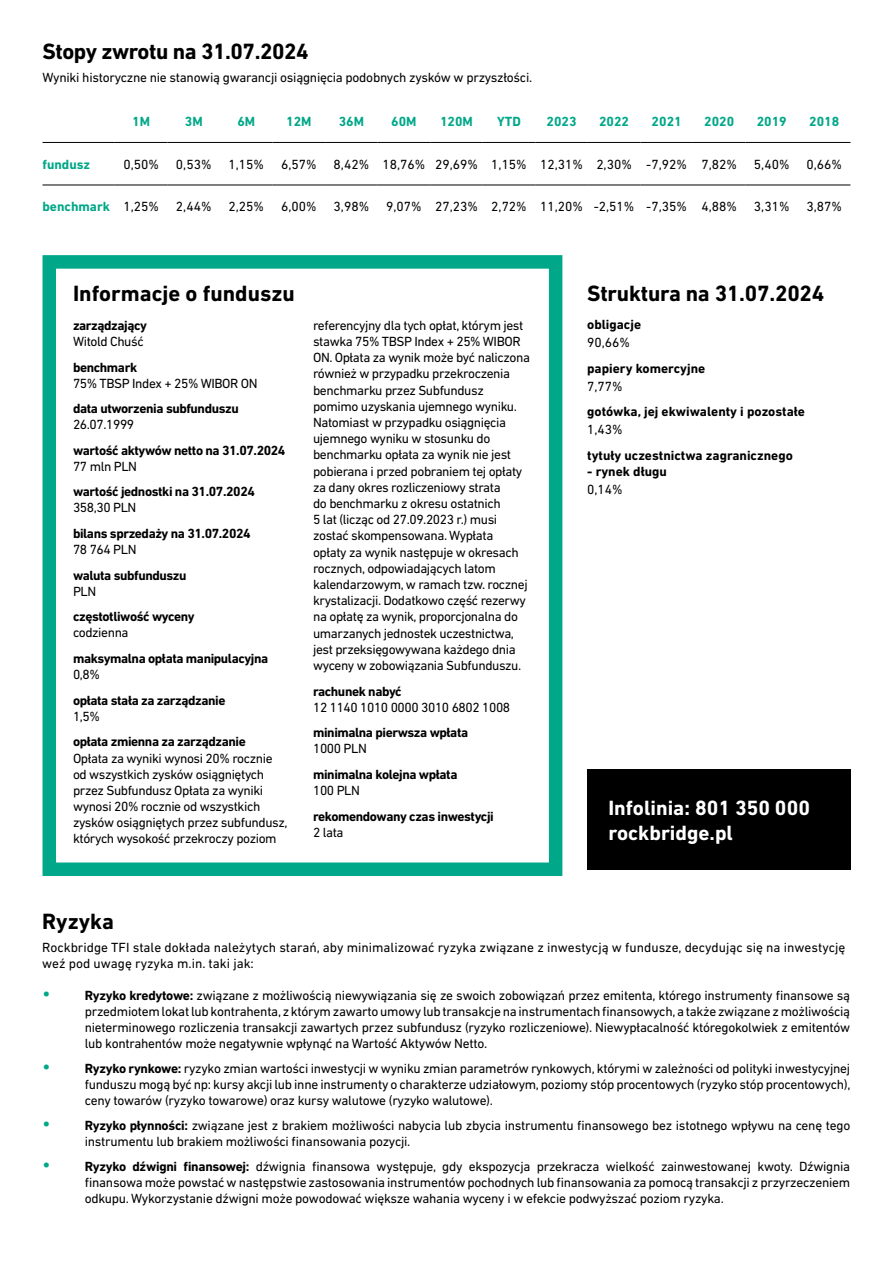
<style>
.page{position:relative;width:893px;height:1263px;background:#fff}
.page>*{position:absolute;margin:0;border:0;box-sizing:border-box;transform-origin:0 0}
.t1{font:700 22.5px "DIN Next LT Pro";letter-spacing:-.01em;color:#000}
.t2{font:700 21px/25.2px "DIN Next LT Pro";color:#fff}
.t3{font:13.5px/16.2px "DIN Next LT Pro";letter-spacing:-.03em;color:#000}
.t4{font:700 13.5px "DIN Next LT Pro";letter-spacing:-.03em;color:#000}
.t5{font:13.5px/16.2px "DIN Next LT Pro";color:#000}
.t6{font:700 13.5px "DIN Next LT Pro";color:#000}
.t7{font:700 13.5px "DIN Next LT Pro";color:#00a788}
.s1{font-weight:400;color:#000}
.s2{font-size:19.5px;color:#00a788}
.s3{font-weight:700}
</style>
<div class="page">
<div style="left:43px;top:255px;width:519px;height:621px;border:14px solid #00a788"></div>
<div style="left:587px;top:769px;width:263px;height:101px;background:#000"></div>
<hr style="left:43px;top:142px;width:72px;height:1px;background:#000">
<hr style="left:115px;top:142px;width:52px;height:1px;background:#000">
<hr style="left:167px;top:142px;width:53px;height:1px;background:#000">
<hr style="left:220px;top:142px;width:53px;height:1px;background:#000">
<hr style="left:273px;top:142px;width:52px;height:1px;background:#000">
<hr style="left:325px;top:142px;width:53px;height:1px;background:#000">
<hr style="left:378px;top:142px;width:52px;height:1px;background:#000">
<hr style="left:430px;top:142px;width:53px;height:1px;background:#000">
<hr style="left:483px;top:142px;width:52px;height:1px;background:#000">
<hr style="left:535px;top:142px;width:53px;height:1px;background:#000">
<hr style="left:588px;top:142px;width:52px;height:1px;background:#000">
<hr style="left:640px;top:142px;width:53px;height:1px;background:#000">
<hr style="left:693px;top:142px;width:52px;height:1px;background:#000">
<hr style="left:745px;top:142px;width:53px;height:1px;background:#000">
<hr style="left:798px;top:142px;width:52px;height:1px;background:#000">
<hr style="left:43px;top:185px;width:72px;height:1px;background:#000">
<hr style="left:115px;top:185px;width:52px;height:1px;background:#000">
<hr style="left:167px;top:185px;width:53px;height:1px;background:#000">
<hr style="left:220px;top:185px;width:53px;height:1px;background:#000">
<hr style="left:273px;top:185px;width:52px;height:1px;background:#000">
<hr style="left:325px;top:185px;width:53px;height:1px;background:#000">
<hr style="left:378px;top:185px;width:52px;height:1px;background:#000">
<hr style="left:430px;top:185px;width:53px;height:1px;background:#000">
<hr style="left:483px;top:185px;width:52px;height:1px;background:#000">
<hr style="left:535px;top:185px;width:53px;height:1px;background:#000">
<hr style="left:588px;top:185px;width:52px;height:1px;background:#000">
<hr style="left:640px;top:185px;width:53px;height:1px;background:#000">
<hr style="left:693px;top:185px;width:52px;height:1px;background:#000">
<hr style="left:745px;top:185px;width:53px;height:1px;background:#000">
<hr style="left:798px;top:185px;width:52px;height:1px;background:#000">
<h1 class="t1" style="left:43px;top:39px;width:268px">Stopy zwrotu na 31.07.2024</h1>
<p class="t3" style="left:43px;top:70px;width:491px">Wyniki historyczne nie stanowią gwarancji osiągnięcia podobnych zysków w przyszłości.</p>
<p class="t7" style="left:132px;top:114px;width:19px">1M</p>
<p class="t7" style="left:185px;top:114px;width:19px">3M</p>
<p class="t7" style="left:237px;top:114px;width:19px">6M</p>
<p class="t7" style="left:286px;top:114px;width:27px">12M</p>
<p class="t7" style="left:339px;top:114px;width:27px">36M</p>
<p class="t7" style="left:391px;top:114px;width:27px">60M</p>
<p class="t7" style="left:440px;top:114px;width:34px">120M</p>
<p class="t7" style="left:497px;top:114px;width:25px">YTD</p>
<p class="t7" style="left:547px;top:114px;width:32px">2023</p>
<p class="t7" style="left:599px;top:114px;width:32px">2022</p>
<p class="t7" style="left:652px;top:114px;width:32px">2021</p>
<p class="t7" style="left:704px;top:114px;width:32px">2020</p>
<p class="t7" style="left:757px;top:114px;width:32px">2019</p>
<p class="t7" style="left:809px;top:114px;width:32px">2018</p>
<p class="t7" style="left:43px;top:156px;width:49px">fundusz</p>
<p class="t3" style="left:123px;top:156px;width:37px">0,50%</p>
<p class="t3" style="left:176px;top:156px;width:37px">0,53%</p>
<p class="t3" style="left:228px;top:156px;width:37px">1,15%</p>
<p class="t3" style="left:281px;top:156px;width:37px">6,57%</p>
<p class="t5" style="left:334px;top:156px;width:405px">8,42% 18,76% 29,69% 1,15% 12,31% 2,30% -7,92% 7,82%</p>
<p class="t3" style="left:754px;top:156px;width:37px">5,40%</p>
<p class="t3" style="left:806px;top:156px;width:37px">0,66%</p>
<p class="t7" style="left:43px;top:199px;width:118px">benchmark <span class="s1">1,25%</span></p>
<p class="t3" style="left:176px;top:199px;width:37px">2,44%</p>
<p class="t3" style="left:228px;top:199px;width:37px">2,25%</p>
<p class="t3" style="left:281px;top:199px;width:37px">6,00%</p>
<p class="t3" style="left:334px;top:199px;width:37px">3,98%</p>
<p class="t5" style="left:386px;top:199px;width:352px">9,07% 27,23% 2,72% 11,20% -2,51% -7,35% 4,88%</p>
<p class="t3" style="left:754px;top:199px;width:37px">3,31%</p>
<p class="t3" style="left:806px;top:199px;width:37px">3,87%</p>
<h1 class="t1" style="left:73px;top:280px;width:223px">Informacje o funduszu</h1>
<p class="t4" style="left:73px;top:317px;width:76px">zarządzający</p>
<p class="t3" style="left:73px;top:333px;width:72px">Witold Chuść</p>
<p class="t4" style="left:73px;top:359px;width:66px">benchmark</p>
<p class="t3" style="left:73px;top:375px;width:186px">75% TBSP Index + 25% WIBOR ON</p>
<p class="t4" style="left:73px;top:401px;width:167px">data utworzenia subfunduszu</p>
<p class="t3" style="left:73px;top:416px;width:63px">26.07.1999</p>
<p class="t4" style="left:73px;top:442px;width:214px">wartość aktywów netto na 31.07.2024</p>
<p class="t3" style="left:73px;top:458px;width:66px">77 mln PLN</p>
<p class="t4" style="left:73px;top:484px;width:183px">wartość jednostki na 31.07.2024</p>
<p class="t3" style="left:73px;top:499px;width:65px">358,30 PLN</p>
<p class="t4" style="left:73px;top:525px;width:179px">bilans sprzedaży na 31.07.2024</p>
<p class="t3" style="left:73px;top:541px;width:65px">78 764 PLN</p>
<p class="t4" style="left:73px;top:567px;width:115px">waluta subfunduszu</p>
<p class="t3" style="left:73px;top:583px;width:25px">PLN</p>
<p class="t4" style="left:73px;top:609px;width:123px">częstotliwość wyceny</p>
<p class="t3" style="left:73px;top:625px;width:57px">codzienna</p>
<p class="t4" style="left:73px;top:650px;width:197px">maksymalna opłata manipulacyjna</p>
<p class="t3" style="left:73px;top:666px;width:29px">0,8%</p>
<p class="t4" style="left:73px;top:692px;width:154px">opłata stała za zarządzanie</p>
<p class="t3" style="left:73px;top:708px;width:29px">1,5%</p>
<p class="t4" style="left:73px;top:734px;width:174px">opłata zmienna za zarządzanie</p>
<p class="t3" style="left:73px;top:750px;width:216px">Opłata za wyniki wynosi 20% rocznie od wszystkich zysków osiągniętych przez Subfundusz Opłata za wyniki wynosi 20% rocznie od wszystkich zysków osiągniętych przez subfundusz, których wysokość przekroczy poziom</p>
<p class="t3" style="left:313px;top:317px;width:218px">referencyjny dla tych opłat, którym jest stawka 75% TBSP Index + 25% WIBOR ON. Opłata za wynik może być naliczona również w przypadku przekroczenia benchmarku przez Subfundusz pomimo uzyskania ujemnego wyniku.<br>Natomiast w przypadku osiągnięcia ujemnego wyniku w stosunku do benchmarku opłata za wynik nie jest pobierana i przed pobraniem tej opłaty za dany okres rozliczeniowy strata<br>do benchmarku z okresu ostatnich<br>5 lat (licząc od 27.09.2023 r.) musi zostać skompensowana. Wypłata opłaty za wynik następuje w okresach rocznych, odpowiadających latom kalendarzowym, w ramach tzw. rocznej krystalizacji. Dodatkowo część rezerwy na opłatę za wynik, proporcjonalna do umarzanych jednostek uczestnictwa, jest przeksięgowywana każdego dnia wyceny w zobowiązania Subfunduszu.</p>
<p class="t4" style="left:313px;top:683px;width:90px">rachunek nabyć</p>
<p class="t3" style="left:313px;top:699px;width:199px">12 1140 1010 0000 3010 6802 1008</p>
<p class="t4" style="left:313px;top:725px;width:157px">minimalna pierwsza wpłata</p>
<p class="t3" style="left:313px;top:741px;width:55px">1000 PLN</p>
<p class="t4" style="left:313px;top:766px;width:146px">minimalna kolejna wpłata</p>
<p class="t3" style="left:313px;top:782px;width:48px">100 PLN</p>
<p class="t4" style="left:313px;top:808px;width:182px">rekomendowany czas inwestycji</p>
<p class="t3" style="left:313px;top:824px;width:32px">2 lata</p>
<h1 class="t1" style="left:42px;top:908px;width:73px">Ryzyka</h1>
<h1 class="t1" style="left:587px;top:280px;width:239px">Struktura na 31.07.2024</h1>
<p class="t6" style="left:587px;top:317px;width:55px">obligacje</p>
<p class="t3" style="left:587px;top:335px;width:44px">90,66%</p>
<p class="t6" style="left:587px;top:360px;width:120px">papiery komercyjne</p>
<p class="t3" style="left:587px;top:378px;width:37px">7,77%</p>
<p class="t6" style="left:587px;top:404px;width:219px">gotówka, jej ekwiwalenty i pozostałe</p>
<p class="t3" style="left:587px;top:422px;width:37px">1,43%</p>
<p class="t6" style="left:587px;top:447px;width:207px">tytuły uczestnictwa zagranicznego</p>
<p class="t6" style="left:587px;top:464px;width:81px">- rynek długu</p>
<p class="t3" style="left:587px;top:481px;width:37px">0,14%</p>
<h2 class="t2" style="left:608px;top:795px;width:203px">Infolinia: 801 350 000 rockbridge.pl</h2>
<p class="t5" style="left:42px;top:939px;width:804px">Rockbridge TFI stale dokłada należytych starań, aby minimalizować ryzyka związane z inwestycją w fundusze, decydując się na inwestycję weź pod uwagę ryzyka m.in. taki jak:</p>
<p class="t3" style="left:85px;top:987px;width:767px;text-align:justify;text-indent:-43px"><span class="s2">•</span> <span class="s3">Ryzyko kredytowe:</span> związane z możliwością niewywiązania się ze swoich zobowiązań przez emitenta, którego instrumenty finansowe są przedmiotem lokat lub kontrahenta, z którym zawarto umowy lub transakcje na instrumentach finansowych, a także związane z możliwością nieterminowego rozliczenia transakcji zawartych przez subfundusz (ryzyko rozliczeniowe). Niewypłacalność któregokolwiek z emitentów lub kontrahentów może negatywnie wpłynąć na Wartość Aktywów Netto.</p>
<p class="t3" style="left:85px;top:1060px;width:767px;text-align:justify;text-indent:-43px"><span class="s2">•</span> <span class="s3">Ryzyko rynkowe:</span> ryzyko zmian wartości inwestycji w wyniku zmian parametrów rynkowych, którymi w zależności od polityki inwestycyjnej funduszu mogą być np: kursy akcji lub inne instrumenty o charakterze udziałowym, poziomy stóp procentowych (ryzyko stóp procentowych), ceny towarów (ryzyko towarowe) oraz kursy walutowe (ryzyko walutowe).</p>
<p class="t3" style="left:85px;top:1117px;width:767px;text-indent:-43px"><span class="s2">•</span> <span class="s3">Ryzyko płynności:</span> związane jest z brakiem możliwości nabycia lub zbycia instrumentu finansowego bez istotnego wpływu na cenę tego instrumentu lub brakiem możliwości finansowania pozycji.</p>
<p class="t3" style="left:85px;top:1158px;width:767px;text-align:justify;text-indent:-43px"><span class="s2">•</span> <span class="s3">Ryzyko dźwigni finansowej:</span> dźwignia finansowa występuje, gdy ekspozycja przekracza wielkość zainwestowanej kwoty. Dźwignia finansowa może powstać w następstwie zastosowania instrumentów pochodnych lub finansowania za pomocą transakcji z przyrzeczeniem odkupu. Wykorzystanie dźwigni może powodować większe wahania wyceny i w efekcie podwyższać poziom ryzyka.</p>
</div>
